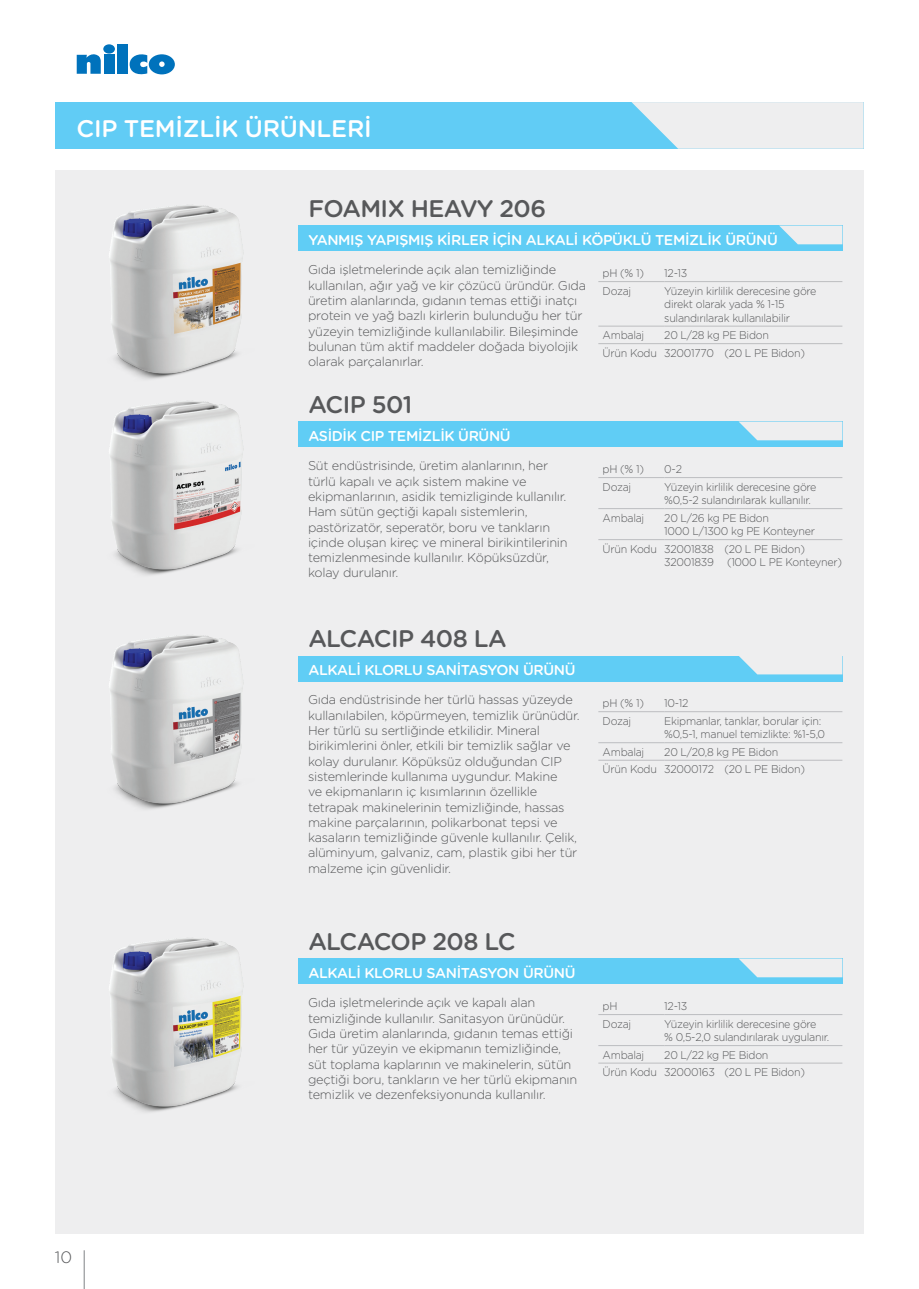
<style>
.page{position:relative;width:919px;height:1289px;background:#fff}
.page>*{position:absolute;margin:0;border:0;box-sizing:border-box;transform-origin:0 0}
.t1{font:500 24px "Gotham Rounded";letter-spacing:-.025em;color:#57585a}
.t2{font:500 24px "Gotham Rounded";letter-spacing:-.01em;color:#fff}
.t3{font:300 16.5px "Gotham Rounded";color:#57585a}
.t4{font:500 14.25px "Gotham Rounded";letter-spacing:-.025em;color:#fff}
.t5{font:300 12.75px/15.3px "Gotham Rounded";letter-spacing:-.02em;color:#57585a}
.t6{font:300 11.25px/13.5px "Gotham Rounded";letter-spacing:-.025em;color:#57585a;scale:.95 1}
</style>
<div class="page">
<div style="left:55px;top:170px;width:808px;height:1063px;background:#eeeeef"></div>
<img style="left:109px;top:403px;width:134px;height:172px">
<div style="left:298px;top:421px;width:544px;height:26px;background:#60cdf5"></div>
<svg style="left:738px;top:421px;width:104px;height:19px;background:#dce9ef"></svg>
<hr style="left:598px;top:508px;width:66px;height:1px;background:#bcbdc0">
<hr style="left:664px;top:508px;width:178px;height:1px;background:#bcbdc0">
<hr style="left:598px;top:539px;width:66px;height:1px;background:#bcbdc0">
<hr style="left:664px;top:539px;width:178px;height:1px;background:#bcbdc0">
<hr style="left:598px;top:477px;width:66px;height:1px;background:#bcbdc0">
<hr style="left:664px;top:477px;width:178px;height:1px;background:#bcbdc0">
<div style="left:55px;top:102px;width:808px;height:47px;background:#61ccf5"></div>
<svg style="left:631px;top:102px;width:232px;height:47px;background:#deeaef"></svg>
<img style="left:109px;top:635px;width:134px;height:174px">
<div style="left:298px;top:655px;width:544px;height:26px;background:#60cdf5"></div>
<svg style="left:738px;top:655px;width:104px;height:19px;background:#e1ebef"></svg>
<hr style="left:598px;top:742px;width:66px;height:1px;background:#bcbdc0">
<hr style="left:664px;top:742px;width:178px;height:1px;background:#bcbdc0">
<hr style="left:598px;top:759px;width:66px;height:1px;background:#bcbdc0">
<hr style="left:664px;top:759px;width:178px;height:1px;background:#bcbdc0">
<hr style="left:598px;top:711px;width:66px;height:1px;background:#bcbdc0">
<hr style="left:664px;top:711px;width:178px;height:1px;background:#bcbdc0">
<img style="left:109px;top:938px;width:134px;height:174px">
<div style="left:298px;top:958px;width:544px;height:26px;background:#60cdf5"></div>
<svg style="left:738px;top:958px;width:104px;height:19px;background:#dceaef"></svg>
<hr style="left:598px;top:1045px;width:66px;height:1px;background:#bcbdc0">
<hr style="left:664px;top:1045px;width:178px;height:1px;background:#bcbdc0">
<hr style="left:598px;top:1062px;width:66px;height:1px;background:#bcbdc0">
<hr style="left:664px;top:1062px;width:178px;height:1px;background:#bcbdc0">
<hr style="left:598px;top:1014px;width:66px;height:1px;background:#bcbdc0">
<hr style="left:664px;top:1014px;width:178px;height:1px;background:#bcbdc0">
<img style="left:109px;top:205px;width:134px;height:198px">
<div style="left:298px;top:225px;width:544px;height:26px;background:#60cdf5"></div>
<svg style="left:779px;top:225px;width:63px;height:19px"></svg>
<hr style="left:598px;top:326px;width:66px;height:1px;background:#bcbdc0">
<hr style="left:664px;top:326px;width:178px;height:1px;background:#bcbdc0">
<hr style="left:598px;top:343px;width:66px;height:1px;background:#bcbdc0">
<hr style="left:664px;top:343px;width:178px;height:1px;background:#bcbdc0">
<hr style="left:598px;top:281px;width:66px;height:1px;background:#bcbdc0">
<hr style="left:664px;top:281px;width:178px;height:1px;background:#bcbdc0">
<hr style="left:84px;top:1250px;width:1px;height:38px;background:#808285">
<div style="left:103px;top:44px;width:12px;height:10px;background:#0072bc;border-radius:50%"></div>
<div style="left:104px;top:55px;width:10px;height:19px;background:#0072bc"></div>
<div style="left:118px;top:45px;width:10px;height:29px;background:#0072bc"></div>
<svg style="left:77px;top:54px;width:24px;height:20px"></svg>
<svg style="left:129px;top:54px;width:46px;height:21px"></svg>
<h1 class="t2" style="left:77px;top:111px;width:297px">CIP TEMİZLİK ÜRÜNLERİ</h1>
<h1 class="t1" style="left:308px;top:191px;width:239px">FOAMIX HEAVY 206</h1>
<p class="t4" style="left:308px;top:229px;width:471px">YANMIŞ YAPIŞMIŞ KİRLER İÇİN ALKALİ KÖPÜKLÜ TEMİZLİK ÜRÜNÜ</p>
<p class="t6" style="left:602px;top:266px;width:45px">pH (% 1)</p>
<p class="t6" style="left:664px;top:266px;width:26px">12-13</p>
<p class="t6" style="left:602px;top:283px;width:32px">Dozaj</p>
<p class="t6" style="left:664px;top:283px;width:162px">Yüzeyin kirlilik derecesine göre direkt olarak yada % 1-15 sulandırılarak kullanılabilir</p>
<p class="t6" style="left:602px;top:328px;width:45px">Ambalaj</p>
<p class="t5" style="left:308px;top:261px;width:279px">Gıda işletmelerinde açık alan temizliğinde kullanılan, ağır yağ ve kir çözücü üründür. Gıda üretim alanlarında, gıdanın temas ettiği inatçı protein ve yağ bazlı kirlerin bulunduğu her tür yüzeyin temizliğinde kullanılabilir. Bileşiminde bulunan tüm aktif maddeler doğada biyolojik olarak parçalanırlar.</p>
<p class="t6" style="left:602px;top:326px;width:215px;line-height:17.5px;text-indent:62px">20 L/28 kg PE Bidon<br>Ürün Kodu 32001770 (20 L PE Bidon)</p>
<p class="t3" style="left:55px;top:1246px;width:19px">10</p>
<h1 class="t1" style="left:308px;top:387px;width:105px">ACIP 501</h1>
<p class="t4" style="left:308px;top:425px;width:204px">ASİDİK CIP TEMİZLİK ÜRÜNÜ</p>
<p class="t5" style="left:308px;top:457px;width:261px">Süt endüstrisinde, üretim alanlarının, her türlü kapalı ve açık sistem makine ve ekipmanlarının, asidik temizliginde kullanılır.<br>Ham sütün geçtiği kapalı sistemlerin, pastörizatör, seperatör, boru ve tankların içinde oluşan kireç ve mineral birikintilerinin temizlenmesinde kullanılır. Köpüksüzdür, kolay durulanır.</p>
<h1 class="t1" style="left:308px;top:621px;width:200px">ALCACIP 408 LA</h1>
<p class="t4" style="left:308px;top:659px;width:269px">ALKALİ KLORLU SANİTASYON ÜRÜNÜ</p>
<p class="t5" style="left:308px;top:691px;width:273px">Gıda endüstrisinde her türlü hassas yüzeyde kullanılabilen, köpürmeyen, temizlik ürünüdür.<br>Her türlü su sertliğinde etkilidir. Mineral birikimlerini önler, etkili bir temizlik sağlar ve kolay durulanır. Köpüksüz olduğundan CIP sistemlerinde kullanıma uygundur. Makine<br>ve ekipmanların iç kısımlarının özellikle tetrapak makinelerinin temizliğinde, hassas makine parçalarının, polikarbonat tepsi ve kasaların temizliğinde güvenle kullanılır. Çelik, alüminyum, galvaniz, cam, plastik gibi her tür malzeme için güvenlidir.</p>
<h1 class="t1" style="left:308px;top:924px;width:209px">ALCACOP 208 LC</h1>
<p class="t4" style="left:308px;top:962px;width:269px">ALKALİ KLORLU SANİTASYON ÜRÜNÜ</p>
<p class="t5" style="left:308px;top:994px;width:271px">Gıda işletmelerinde açık ve kapalı alan temizliğinde kullanılır. Sanitasyon ürünüdür.<br>Gıda üretim alanlarında, gıdanın temas ettiği her tür yüzeyin ve ekipmanın temizliğinde, süt toplama kaplarının ve makinelerin, sütün geçtiği boru, tankların ve her türlü ekipmanın temizlik ve dezenfeksiyonunda kullanılır.</p>
<p class="t6" style="left:602px;top:462px;width:45px">pH (% 1)</p>
<p class="t6" style="left:664px;top:462px;width:20px">0-2</p>
<p class="t6" style="left:602px;top:479px;width:32px">Dozaj</p>
<p class="t6" style="left:664px;top:479px;width:162px">Yüzeyin kirlilik derecesine göre %0,5-2 sulandırılarak kullanılır.</p>
<p class="t6" style="left:602px;top:510px;width:45px">Ambalaj</p>
<p class="t6" style="left:664px;top:510px;width:160px">20 L/26 kg PE Bidon<br>1000 L/1300 kg PE Konteyner</p>
<p class="t6" style="left:664px;top:541px;width:188px;text-indent:-62px">Ürün Kodu 32001838 (20 L PE Bidon)<br>32001839 (1000 L PE Konteyner)</p>
<p class="t6" style="left:602px;top:696px;width:45px">pH (% 1)</p>
<p class="t6" style="left:664px;top:696px;width:27px">10-12</p>
<p class="t6" style="left:602px;top:713px;width:32px">Dozaj</p>
<p class="t6" style="left:664px;top:713px;width:171px">Ekipmanlar, tanklar, borular için: %0,5-1, manuel temizlikte: %1-5,0</p>
<p class="t6" style="left:602px;top:744px;width:45px">Ambalaj</p>
<p class="t6" style="left:602px;top:742px;width:215px;line-height:17.5px;text-indent:62px">20 L/20,8 kg PE Bidon<br>Ürün Kodu 32000172 (20 L PE Bidon)</p>
<p class="t6" style="left:602px;top:999px;width:17px">pH</p>
<p class="t6" style="left:664px;top:999px;width:26px">12-13</p>
<p class="t6" style="left:602px;top:1016px;width:32px">Dozaj</p>
<p class="t6" style="left:664px;top:1016px;width:175px">Yüzeyin kirlilik derecesine göre<br>% 0,5-2,0 sulandırılarak uygulanır.</p>
<p class="t6" style="left:602px;top:1047px;width:45px">Ambalaj</p>
<p class="t6" style="left:602px;top:1045px;width:215px;line-height:17.5px;text-indent:62px">20 L/22 kg PE Bidon<br>Ürün Kodu 32000163 (20 L PE Bidon)</p>
</div>
